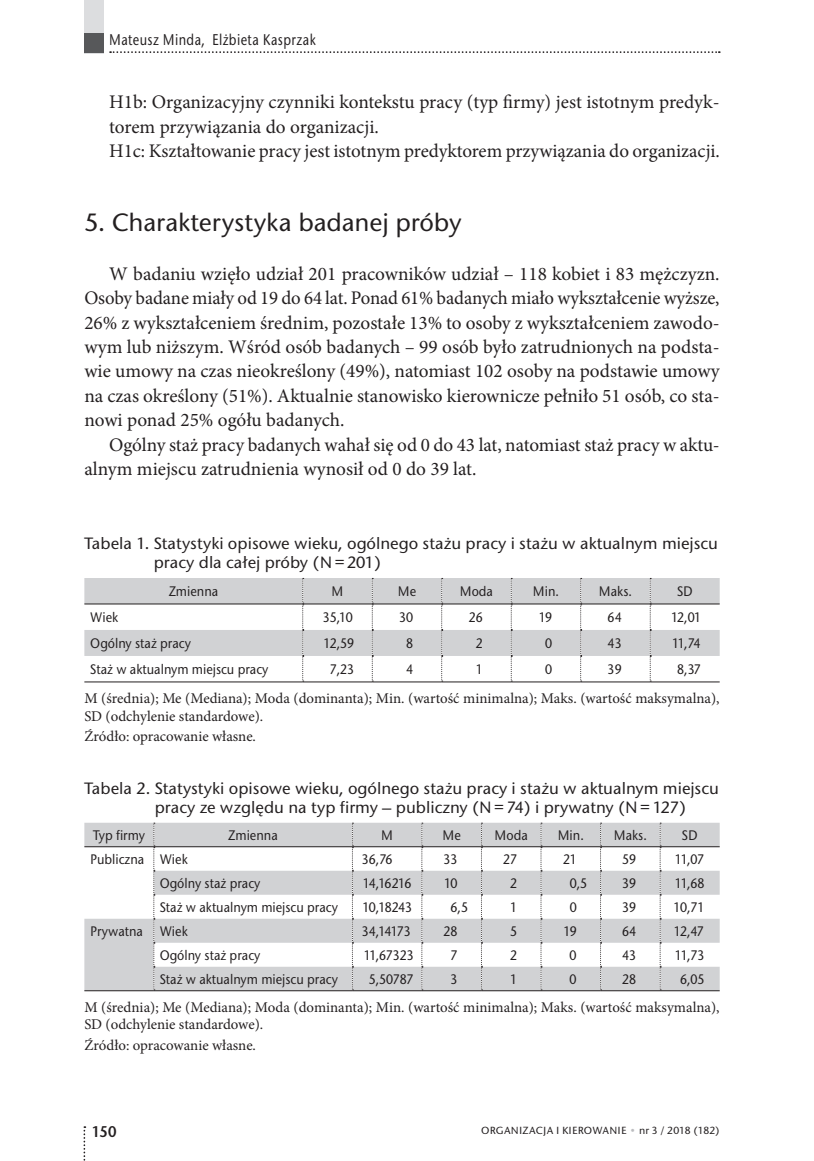
<style>
.page{position:relative;width:814px;height:1161px;background:#fff}
.page>*{position:absolute;margin:0;border:0;box-sizing:border-box;transform-origin:0 0}
.t1{font:500 25.38px "Stone Sans Itc TOT";letter-spacing:-.005em;color:#231f20}
.t2{font:19.25px/24.5px "Minion Pro";color:#231f20}
.t3{font:500 16.62px/19.2px "Stone Sans Itc TOT";color:#231f20}
.t4{font:500 15.75px "Stone Sans Itc TOT";letter-spacing:.03em;color:#231f20;scale:.8 1}
.t5{font:15.75px "Stone Sans Itc TOT Semi";color:#231f20;scale:.9 1}
.t6{font:14.88px/17.8px "Minion Pro";color:#231f20}
.t7{font:500 14px "Stone Sans Itc TOT";color:#231f20;scale:.9 1}
.t8{font:500 10.5px "Stone Sans Itc TOT";letter-spacing:.02em;color:#231f20}
.s1{color:#bcbdc0}
</style>
<div class="page">
<svg style="left:83px;top:1126px;width:2px;height:35px"></svg>
<svg style="left:110px;top:51px;width:609px;height:2px"></svg>
<div style="left:84px;top:0;width:20px;height:53px;background:#dcdddf"></div>
<div style="left:84px;top:34px;width:20px;height:19px;background:#57585a"></div>
<svg style="left:84px;top:578px;width:635px;height:78px;fill:#d1d2d4"></svg>
<svg style="left:302px;top:578px;width:2px;height:103px"></svg>
<svg style="left:372px;top:578px;width:1px;height:103px"></svg>
<svg style="left:441px;top:578px;width:1px;height:103px"></svg>
<svg style="left:511px;top:578px;width:1px;height:103px"></svg>
<svg style="left:580px;top:578px;width:1px;height:103px"></svg>
<svg style="left:649px;top:578px;width:2px;height:103px"></svg>
<hr style="left:84px;top:603px;width:219px;height:1px;background:#231f20">
<hr style="left:303px;top:603px;width:69px;height:1px;background:#231f20">
<hr style="left:372px;top:603px;width:69px;height:1px;background:#231f20">
<hr style="left:441px;top:603px;width:70px;height:1px;background:#231f20">
<hr style="left:511px;top:603px;width:69px;height:1px;background:#231f20">
<hr style="left:580px;top:603px;width:70px;height:1px;background:#231f20">
<hr style="left:650px;top:603px;width:69px;height:1px;background:#231f20">
<hr style="left:84px;top:681px;width:219px;height:1px;background:#231f20">
<hr style="left:303px;top:681px;width:69px;height:1px;background:#231f20">
<hr style="left:372px;top:681px;width:69px;height:1px;background:#231f20">
<hr style="left:441px;top:681px;width:70px;height:1px;background:#231f20">
<hr style="left:511px;top:681px;width:69px;height:1px;background:#231f20">
<hr style="left:580px;top:681px;width:70px;height:1px;background:#231f20">
<hr style="left:650px;top:681px;width:69px;height:1px;background:#231f20">
<svg style="left:84px;top:823px;width:635px;height:167px;fill:#d1d2d4"></svg>
<svg style="left:153px;top:823px;width:2px;height:167px"></svg>
<svg style="left:352px;top:823px;width:1px;height:167px"></svg>
<svg style="left:421px;top:823px;width:2px;height:167px"></svg>
<svg style="left:481px;top:823px;width:1px;height:167px"></svg>
<svg style="left:540px;top:823px;width:2px;height:167px"></svg>
<svg style="left:600px;top:823px;width:1px;height:167px"></svg>
<svg style="left:659px;top:823px;width:2px;height:167px"></svg>
<hr style="left:84px;top:846px;width:70px;height:1px;background:#231f20">
<hr style="left:154px;top:846px;width:198px;height:1px;background:#231f20">
<hr style="left:352px;top:846px;width:70px;height:1px;background:#231f20">
<hr style="left:422px;top:846px;width:59px;height:1px;background:#231f20">
<hr style="left:481px;top:846px;width:60px;height:1px;background:#231f20">
<hr style="left:541px;top:846px;width:59px;height:1px;background:#231f20">
<hr style="left:600px;top:846px;width:60px;height:1px;background:#231f20">
<hr style="left:660px;top:846px;width:59px;height:1px;background:#231f20">
<hr style="left:84px;top:990px;width:70px;height:1px;background:#231f20">
<hr style="left:154px;top:990px;width:198px;height:1px;background:#231f20">
<hr style="left:352px;top:990px;width:70px;height:1px;background:#231f20">
<hr style="left:422px;top:990px;width:59px;height:1px;background:#231f20">
<hr style="left:481px;top:990px;width:60px;height:1px;background:#231f20">
<hr style="left:541px;top:990px;width:59px;height:1px;background:#231f20">
<hr style="left:600px;top:990px;width:60px;height:1px;background:#231f20">
<hr style="left:660px;top:990px;width:59px;height:1px;background:#231f20">
<p class="t4" style="left:109px;top:30px;width:260px">Mateusz Minda, Elżbieta Kasprzak</p>
<p class="t2" style="left:109px;top:90px;width:612px">H1b: Organizacyjny czynniki kontekstu pracy (typ firmy) jest istotnym predyk&shy;torem przywiązania do organizacji.<br>H1c: Kształtowanie pracy jest istotnym predyktorem przywiązania do organizacji.</p>
<h1 class="t1" style="left:84px;top:207px;width:379px">5. Charakterystyka badanej próby</h1>
<p class="t2" style="left:84px;top:261px;width:637px;text-align:justify;text-indent:25px">W badaniu wzięło udział 201 pracowników udział – 118 kobiet i 83 mężczyzn.<br>Osoby badane miały od 19 do 64 lat. Ponad 61% badanych miało wykształcenie wyższe, 26% z wykształceniem średnim, pozostałe 13% to osoby z wykształceniem zawodo&shy;wym lub niższym. Wśród osób badanych – 99 osób było zatrudnionych na podsta&shy;wie umowy na czas nieokreślony (49%), natomiast 102 osoby na podstawie umowy na czas określony (51%). Aktualnie stanowisko kierownicze pełniło 51 osób, co sta&shy;nowi ponad 25% ogółu badanych.</p>
<p class="t2" style="left:84px;top:433px;width:636px;text-indent:25px">Ogólny staż pracy badanych wahał się od 0 do 43 lat, natomiast staż pracy w aktu&shy;alnym miejscu zatrudnienia wynosił od 0 do 39 lat.</p>
<p class="t3" style="left:154px;top:534px;width:566px;text-indent:-69px">Tabela 1. Statystyki opisowe wieku, ogólnego stażu pracy i stażu w aktualnym miejscu pracy dla całej próby (N = 201)</p>
<p class="t7" style="left:169px;top:583px;width:57px">Zmienna</p>
<p class="t7" style="left:331px;top:583px;width:15px">M</p>
<p class="t7" style="left:398px;top:583px;width:22px">Me</p>
<p class="t7" style="left:460px;top:583px;width:39px">Moda</p>
<p class="t7" style="left:533px;top:583px;width:31px">Min.</p>
<p class="t7" style="left:599px;top:583px;width:38px">Maks.</p>
<p class="t7" style="left:677px;top:583px;width:19px">SD</p>
<p class="t7" style="left:90px;top:609px;width:33px">Wiek</p>
<p class="t7" style="left:323px;top:609px;width:35px">35,10</p>
<p class="t7" style="left:399px;top:609px;width:17px">30</p>
<p class="t7" style="left:468px;top:609px;width:17px">26</p>
<p class="t7" style="left:539px;top:609px;width:16px">19</p>
<p class="t7" style="left:607px;top:609px;width:17px">64</p>
<p class="t7" style="left:671px;top:609px;width:35px">12,01</p>
<p class="t7" style="left:90px;top:635px;width:113px">Ogólny staż pracy</p>
<p class="t7" style="left:323px;top:635px;width:36px">12,59</p>
<p class="t7" style="left:406px;top:635px;width:9px">8</p>
<p class="t7" style="left:475px;top:635px;width:9px">2</p>
<p class="t7" style="left:545px;top:635px;width:9px">0</p>
<p class="t7" style="left:607px;top:635px;width:17px">43</p>
<p class="t7" style="left:672px;top:635px;width:33px">11,74</p>
<p class="t7" style="left:90px;top:661px;width:200px">Staż w aktualnym miejscu pracy</p>
<p class="t7" style="left:330px;top:661px;width:29px">7,23</p>
<p class="t7" style="left:406px;top:661px;width:9px">4</p>
<p class="t7" style="left:475px;top:661px;width:9px">1</p>
<p class="t7" style="left:545px;top:661px;width:9px">0</p>
<p class="t7" style="left:607px;top:661px;width:17px">39</p>
<p class="t7" style="left:677px;top:661px;width:28px">8,37</p>
<p class="t6" style="left:84px;top:689px;width:636px">M (średnia); Me (Mediana); Moda (dominanta); Min. (wartość minimalna); Maks. (wartość maksymalna),<br>SD (odchylenie standardowe).</p>
<p class="t6" style="left:84px;top:727px;width:173px">Źródło: opracowanie własne.</p>
<p class="t3" style="left:155px;top:778px;width:566px;text-indent:-70px">Tabela 2. Statystyki opisowe wieku, ogólnego stażu pracy i stażu w aktualnym miejscu pracy ze względu na typ firmy – publiczny (N = 74) i prywatny (N = 127)</p>
<p class="t7" style="left:93px;top:826px;width:59px">Typ firmy</p>
<p class="t7" style="left:228px;top:826px;width:57px">Zmienna</p>
<p class="t7" style="left:381px;top:826px;width:15px">M</p>
<p class="t7" style="left:442px;top:826px;width:22px">Me</p>
<p class="t7" style="left:494px;top:826px;width:39px">Moda</p>
<p class="t7" style="left:557px;top:826px;width:31px">Min.</p>
<p class="t7" style="left:613px;top:826px;width:38px">Maks.</p>
<p class="t7" style="left:682px;top:826px;width:19px">SD</p>
<p class="t7" style="left:90px;top:850px;width:110px">Publiczna Wiek</p>
<p class="t7" style="left:362px;top:850px;width:36px">36,76</p>
<p class="t7" style="left:443px;top:850px;width:17px">33</p>
<p class="t7" style="left:503px;top:850px;width:17px">27</p>
<p class="t7" style="left:563px;top:850px;width:17px">21</p>
<p class="t7" style="left:622px;top:850px;width:17px">59</p>
<p class="t7" style="left:675px;top:850px;width:34px">11,07</p>
<p class="t7" style="left:160px;top:874px;width:113px">Ogólny staż pracy</p>
<p class="t7" style="left:363px;top:874px;width:56px">14,16216</p>
<p class="t7" style="left:444px;top:874px;width:16px">10</p>
<p class="t7" style="left:510px;top:874px;width:9px">2</p>
<p class="t7" style="left:569px;top:874px;width:21px">0,5</p>
<p class="t7" style="left:622px;top:874px;width:17px">39</p>
<p class="t7" style="left:675px;top:874px;width:34px">11,68</p>
<p class="t7" style="left:160px;top:898px;width:200px">Staż w aktualnym miejscu pracy</p>
<p class="t7" style="left:362px;top:898px;width:57px">10,18243</p>
<p class="t7" style="left:450px;top:898px;width:21px">6,5</p>
<p class="t7" style="left:510px;top:898px;width:9px">1</p>
<p class="t7" style="left:569px;top:898px;width:9px">0</p>
<p class="t7" style="left:622px;top:898px;width:17px">39</p>
<p class="t7" style="left:673px;top:898px;width:36px">10,71</p>
<p class="t7" style="left:90px;top:922px;width:110px">Prywatna Wiek</p>
<p class="t7" style="left:362px;top:922px;width:56px">34,14173</p>
<p class="t7" style="left:443px;top:922px;width:17px">28</p>
<p class="t7" style="left:510px;top:922px;width:9px">5</p>
<p class="t7" style="left:563px;top:922px;width:16px">19</p>
<p class="t7" style="left:622px;top:922px;width:17px">64</p>
<p class="t7" style="left:674px;top:922px;width:35px">12,47</p>
<p class="t7" style="left:160px;top:946px;width:113px">Ogólny staż pracy</p>
<p class="t7" style="left:364px;top:946px;width:57px">11,67323</p>
<p class="t7" style="left:450px;top:946px;width:9px">7</p>
<p class="t7" style="left:510px;top:946px;width:9px">2</p>
<p class="t7" style="left:569px;top:946px;width:9px">0</p>
<p class="t7" style="left:622px;top:946px;width:17px">43</p>
<p class="t7" style="left:675px;top:946px;width:34px">11,73</p>
<p class="t7" style="left:160px;top:970px;width:200px">Staż w aktualnym miejscu pracy</p>
<p class="t7" style="left:369px;top:970px;width:51px">5,50787</p>
<p class="t7" style="left:450px;top:970px;width:9px">3</p>
<p class="t7" style="left:510px;top:970px;width:9px">1</p>
<p class="t7" style="left:569px;top:970px;width:9px">0</p>
<p class="t7" style="left:622px;top:970px;width:17px">28</p>
<p class="t7" style="left:680px;top:970px;width:29px">6,05</p>
<p class="t6" style="left:84px;top:998px;width:636px">M (średnia); Me (Mediana); Moda (dominanta); Min. (wartość minimalna); Maks. (wartość maksymalna),<br>SD (odchylenie standardowe).</p>
<p class="t6" style="left:84px;top:1036px;width:173px">Źródło: opracowanie własne.</p>
<p class="t5" style="left:92px;top:1122px;width:29px">150</p>
<p class="t8" style="left:481px;top:1124px;width:240px">ORGANIZACJA I KIEROWANIE <span class="s1">•</span> nr 3 / 2018 (182)</p>
</div>
